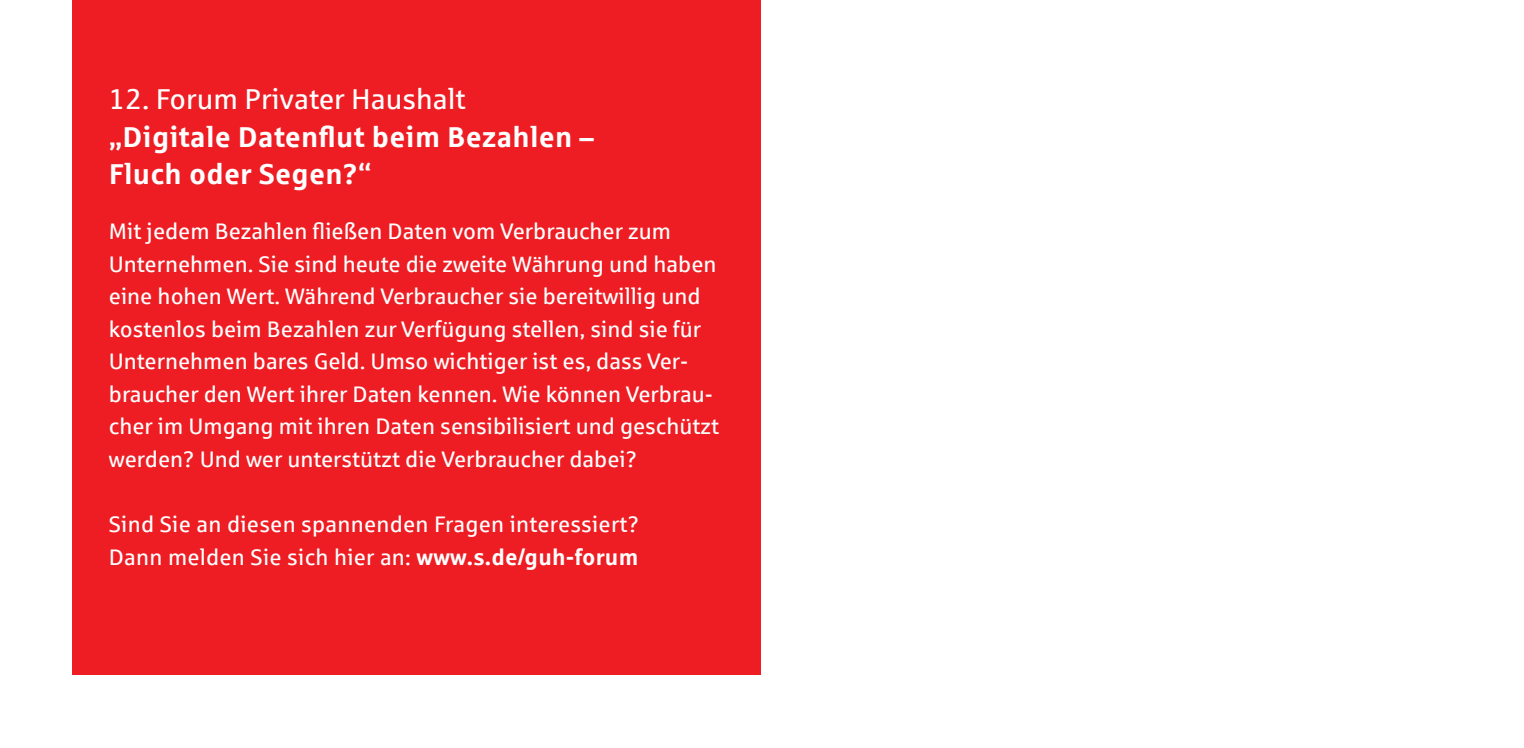
<style>
.page{position:relative;width:1524px;height:748px;background:#fff}
.page>*{position:absolute;margin:0;border:0;box-sizing:border-box;transform-origin:0 0}
.t1{font:700 28.75px/37.5px "Sparkasse Rg";letter-spacing:.01em;color:#fff}
.t2{font:28.75px "Sparkasse Rg";color:#fff}
.t3{font:22.5px/32.5px "Sparkasse Rg";color:#fff}
.s1{font-weight:700}
</style>
<div class="page">
<div style="left:72px;top:0;width:689px;height:674px;background:#ee1d23"></div>
<p class="t2" style="left:109px;top:81px;width:359px">12. Forum Privater Haushalt</p>
<p class="t1" style="left:109px;top:117px;width:487px">„Digitale Datenflut beim Bezahlen –<br>Fluch oder Segen?“</p>
<p class="t3" style="left:109px;top:214px;width:612px">Mit jedem Bezahlen fließen Daten vom Verbraucher zum Unternehmen. Sie sind heute die zweite Währung und haben eine hohen Wert. Während Verbraucher sie bereitwillig und kostenlos beim Bezahlen zur Verfügung stellen, sind sie für Unternehmen bares Geld. Umso wichtiger ist es, dass Ver&shy;braucher den Wert ihrer Daten kennen. Wie können Verbrau&shy;cher im Umgang mit ihren Daten sensibilisiert und geschützt werden? Und wer unterstützt die Verbraucher dabei?</p>
<p class="t3" style="left:109px;top:507px;width:532px">Sind Sie an diesen spannenden Fragen interessiert?<br>Dann melden Sie sich hier an: <span class="s1">www.s.de/guh-forum</span></p>
</div>
